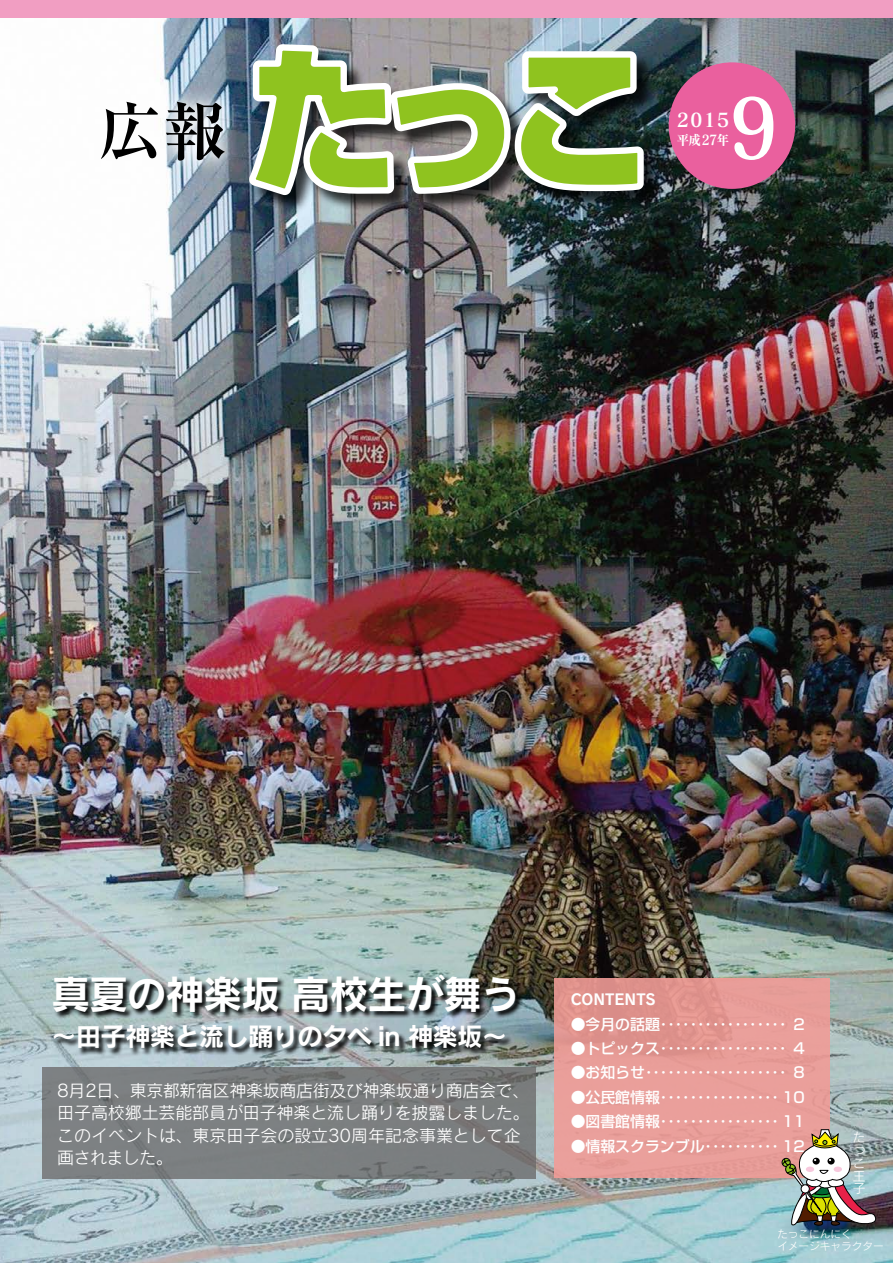
<style>
.page{position:relative;width:893px;height:1263px;background:#fff}
.page>*{position:absolute;margin:0;border:0;box-sizing:border-box;transform-origin:0 0}
.t1{font:81.9px "Matisse Pro B";color:#fff;scale:.91 1}
.t2{font:700 63.75px "Ryumin Pro";color:#000}
.t3{font:39.3px "Rodin Pro B";letter-spacing:-.035em;color:#fff}
.t4{font:25.5px "Rodin Pro B";letter-spacing:-.035em;color:#fff}
.t5{font:19.2px "Matisse Pro B";color:#fff}
.t6{font:16.95px/22.4px "Rodin Pro M";letter-spacing:-.01em;color:#fff}
.t7{font:500 14.85px "Shin Go Pro";color:#fff}
.t8{font:14.85px "Rodin Pro B";color:#fff}
.t9{font:13.8px "Matisse Pro B";letter-spacing:-.05em;color:#fff;scale:.9 1}
.t10{font:12.75px/12.8px "Rodin Pro M";color:#fff;text-align:justify}
.t11{font:10.65px/11.7px "Rodin Pro M";color:#fff}
</style>
<div class="page">
<img style="left:0;top:17px;width:893px;height:1246px">
<div style="left:669px;top:62px;width:126px;height:127px;background:#ea609e;border-radius:50%"></div>
<div style="left:252px;top:47px;width:411px;height:166px;background:#000;opacity:.75"></div>
<img style="left:244px;top:17px;width:403px;height:183px">
<div style="left:81px;top:82px;width:162px;height:99px;background:#fff;opacity:.75"></div>
<div style="left:83px;top:83px;width:159px;height:96px;background:#fff;opacity:.75"></div>
<div style="left:0;top:0;width:893px;height:17px;background:#f19ec2"></div>
<div style="left:554px;top:978px;width:275px;height:200px;background:linear-gradient(to right,#e49893,#e99e99)"></div>
<svg style="left:43px;top:1067px;width:493px;height:112px;fill:#7b7f80"></svg>
<svg style="left:54px;top:974px;width:469px;height:83px"></svg>
<img style="left:782px;top:1129px;width:98px;height:109px">
<h2 class="t2" style="left:99px;top:81px;width:129px">広報</h2>
<h1 class="t1" style="left:729px;top:75px;width:55px">9</h1>
<p class="t5" style="left:677px;top:108px;width:54px">2015</p>
<p class="t9" style="left:677px;top:131px;width:60px">平成27年</p>
<h3 class="t3" style="left:51px;top:968px;width:471px">真夏の神楽坂高校生が舞う</h3>
<h3 class="t4" style="left:51px;top:1019px;width:458px">～田子神楽と流し踊りの夕べ in 神楽坂~</h3>
<p class="t6" style="left:57px;top:1079px;width:474px">8月2日、東京都新宿区神楽坂商店街及び神楽坂通り商店会で、田子高校郷土芸能部員が田子神楽と流し踊りを披露しました。このイベントは、東京田子会の設立30周年記念事業として企画されました。</p>
<p class="t8" style="left:571px;top:989px;width:87px">CONTENTS</p>
<p class="t7" style="left:571px;top:1012px;width:217px">● 今月の話題 ・・・・・・・・・・・・・・・・・</p>
<p class="t7" style="left:571px;top:1036px;width:217px">● トピックス ・・・・・・・・・・・・・・・・・</p>
<p class="t7" style="left:793px;top:1012px;width:13px">2</p>
<p class="t7" style="left:793px;top:1036px;width:13px">4</p>
<p class="t7" style="left:571px;top:1061px;width:217px">● お知らせ ・・・・・・・・・・・・・・・・・・・</p>
<p class="t7" style="left:571px;top:1085px;width:236px">● 公民館情報 ・・・・・・・・・・・・・・・・ 1 0</p>
<p class="t7" style="left:571px;top:1109px;width:236px">● 図書館情報 ・・・・・・・・・・・・・・・・ 1 1</p>
<p class="t7" style="left:571px;top:1134px;width:236px">● 情報スクランブル ・・・・・・・・・・ 1 2</p>
<p class="t7" style="left:793px;top:1061px;width:13px">8</p>
<p class="t10" style="left:853px;top:1131px;width:14px">たっこ王子</p>
<p class="t11" style="left:777px;top:1228px;width:108px">たっこにんにく<br>イメージキャラクター</p>
</div>
